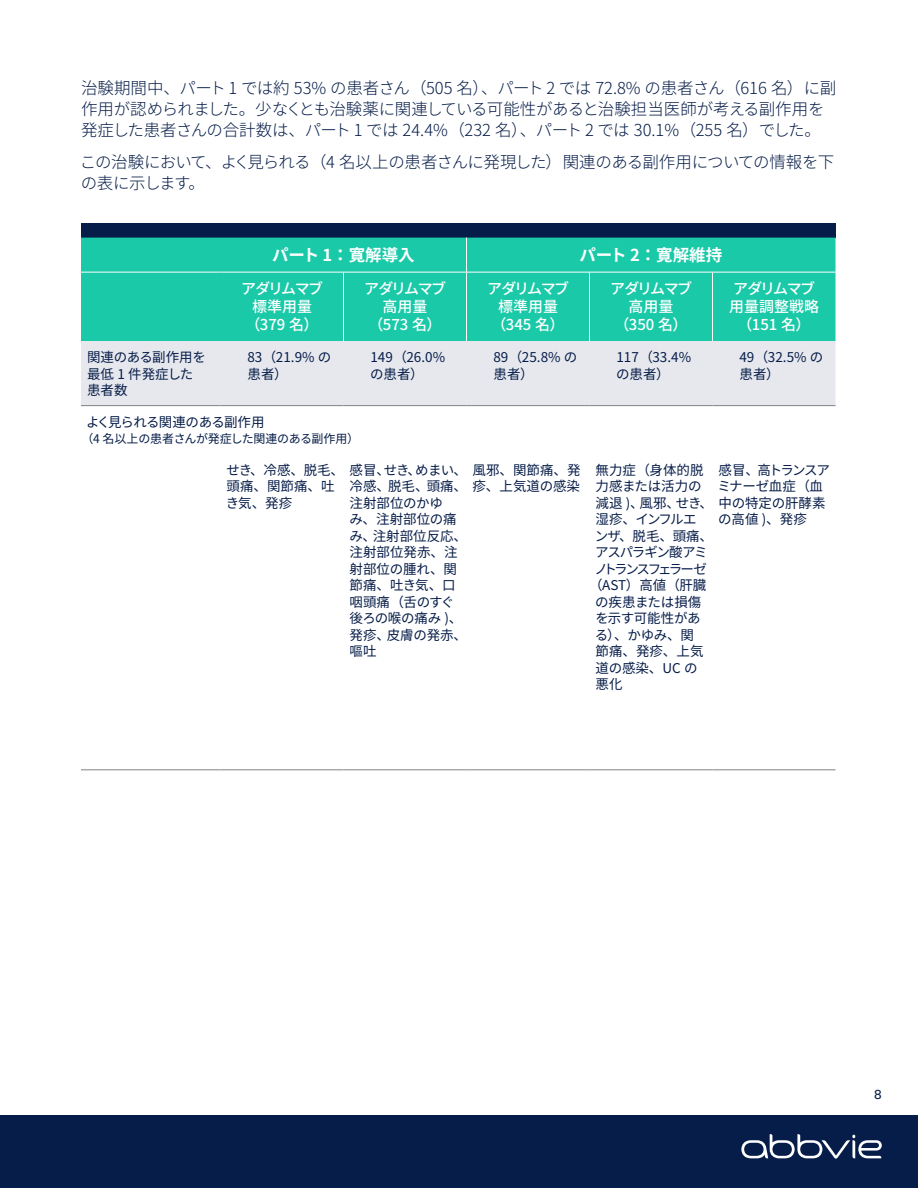
<style>
.page{position:relative;width:918px;height:1188px;background:#fff}
.page>*{position:absolute;margin:0;border:0;box-sizing:border-box;transform-origin:0 0}
.Body_1{font:300 16.5px/21px "Noto Sans CJ Kjp";letter-spacing:-.025em;color:#071d49}
.Table_SubHd_White{font:700 16.5px "Noto Sans CJ Kjp";color:#fff}
.Tab_Body_Medium_10pt{font:500 15px/18px "Noto Sans CJ Kjp";letter-spacing:-.025em;color:#fff;text-align:center}
.Tab_Body_Medium_10pt-2{font:500 15px/18px "Noto Sans CJ Kjp";letter-spacing:-.045em;color:#fff;text-align:center}
.Tab_Body_Medium_10pt-3{font:500 15px/18px "Noto Sans CJ Kjp";color:#fff;text-align:center}
.Table_Body_Reg_9pt{font:13.5px/16.5px "Noto Sans CJ Kjp";color:#071d49}
.Table_Body_Reg_9pt-2{font:13.5px/16.5px "Noto Sans CJ Kjp";letter-spacing:-.085em;color:#071d49}
.Table_Body_Reg_9pt-3{font:13.5px "Noto Sans CJ Kjp";letter-spacing:-.055em;color:#071d49}
.Table_Body_Reg_9pt-4{font:13.5px "Noto Sans CJ Kjp";letter-spacing:-.175em;color:#071d49}
.Table_Body_Reg_9pt-5{font:13.5px "Noto Sans CJ Kjp";letter-spacing:-.02em;color:#071d49}
.Table_Body_Reg_9pt-6{font:13.5px "Noto Sans CJ Kjp";letter-spacing:-.03em;color:#071d49}
.t1{font:13.5px "Neue Haas Unica Pro";color:#071d49}
.table_small_caption{font:12px "Noto Sans CJ Kjp";letter-spacing:-.02em;color:#071d49}
</style>
<div class="page">
<div style="left:0;top:1115px;width:918px;height:73px;background:#071d49"></div>
<div style="left:81px;top:224px;width:755px;height:14px;background:#071d49"></div>
<div style="left:81px;top:238px;width:755px;height:103px;background:#1ac9a8"></div>
<div style="left:81px;top:341px;width:755px;height:64px;background:#e6e8ed"></div>
<hr style="left:81px;top:405px;width:139px;height:1px;background:#808285">
<hr style="left:220px;top:405px;width:124px;height:1px;background:#808285">
<hr style="left:344px;top:405px;width:122px;height:1px;background:#808285">
<hr style="left:466px;top:405px;width:124px;height:1px;background:#808285">
<hr style="left:590px;top:405px;width:122px;height:1px;background:#808285">
<hr style="left:712px;top:405px;width:124px;height:1px;background:#808285">
<hr style="left:81px;top:769px;width:139px;height:1px;background:#808285">
<hr style="left:220px;top:769px;width:124px;height:1px;background:#808285">
<hr style="left:344px;top:769px;width:122px;height:1px;background:#808285">
<hr style="left:466px;top:769px;width:124px;height:1px;background:#808285">
<hr style="left:590px;top:769px;width:122px;height:1px;background:#808285">
<hr style="left:712px;top:769px;width:124px;height:1px;background:#808285">
<hr style="left:466px;top:238px;width:1px;height:34px;background:#fff">
<hr style="left:343px;top:272px;width:1px;height:69px;background:#fff">
<hr style="left:466px;top:272px;width:1px;height:69px;background:#fff">
<hr style="left:589px;top:272px;width:1px;height:69px;background:#fff">
<hr style="left:712px;top:272px;width:1px;height:69px;background:#fff">
<hr style="left:220px;top:272px;width:124px;height:1px;background:#fff">
<hr style="left:344px;top:272px;width:122px;height:1px;background:#fff">
<hr style="left:466px;top:272px;width:124px;height:1px;background:#fff">
<hr style="left:590px;top:272px;width:122px;height:1px;background:#fff">
<hr style="left:712px;top:272px;width:124px;height:1px;background:#fff">
<hr style="left:81px;top:272px;width:139px;height:1px;background:#fff">
<svg style="left:741px;top:1134px;width:141px;height:25px"></svg>
<p class="Body_1" style="left:81px;top:78px;width:757px">治験期間中、パート 1 では約 53% の患者さん（505 名）、パート 2 では 72.8% の患者さん（616 名）に副作用が認められました。少なくとも治験薬に関連している可能性があると治験担当医師が考える副作用を発症した患者さんの合計数は、パート 1 では 24.4%（232 名）、パート 2 では 30.1%（255 名）でした。</p>
<p class="Body_1" style="left:80px;top:151px;width:756px">この治験において、よく見られる（4 名以上の患者さんに発現した）関連のある副作用についての情報を下の表に示します。</p>
<p class="Table_SubHd_White" style="left:272px;top:246px;width:144px">パート 1：寛解導入</p>
<p class="Table_SubHd_White" style="left:580px;top:246px;width:144px">パート 2：寛解維持</p>
<p class="Tab_Body_Medium_10pt" style="left:241px;top:280px;width:84px">アダリムマブ標準用量（379 名）</p>
<p class="Tab_Body_Medium_10pt-2" style="left:364px;top:280px;width:84px">アダリムマブ高用量（573 名）</p>
<p class="Tab_Body_Medium_10pt" style="left:487px;top:280px;width:84px">アダリムマブ標準用量（345 名）</p>
<p class="Tab_Body_Medium_10pt-2" style="left:610px;top:280px;width:84px">アダリムマブ高用量（350 名）</p>
<p class="Tab_Body_Medium_10pt-3" style="left:729px;top:280px;width:91px">アダリムマブ用量調整戦略（151 名）</p>
<p class="Table_Body_Reg_9pt" style="left:87px;top:349px;width:121px">関連のある副作用を最低 1 件発症した患者数</p>
<p class="Table_Body_Reg_9pt" style="left:248px;top:349px;width:85px">83（21.9% の患者）</p>
<p class="Table_Body_Reg_9pt" style="left:370px;top:349px;width:76px">149（26.0%の患者）</p>
<p class="Table_Body_Reg_9pt" style="left:494px;top:349px;width:85px">89（25.8% の患者）</p>
<p class="Table_Body_Reg_9pt" style="left:616px;top:349px;width:76px">117（33.4%の患者）</p>
<p class="Table_Body_Reg_9pt" style="left:740px;top:349px;width:85px">49（32.5% の患者）</p>
<p class="Table_Body_Reg_9pt-3" style="left:86px;top:414px;width:180px">よく見られる関連のある副作用</p>
<p class="table_small_caption" style="left:81px;top:432px;width:279px">（4 名以上の患者さんが発症した関連のある副作用）</p>
<p class="Table_Body_Reg_9pt" style="left:226px;top:462px;width:356px">せき、冷感、脱毛、感冒、せき、めまい、風邪、関節痛、発頭痛、関節痛、吐<br>き気、発疹</p>
<p class="Table_Body_Reg_9pt" style="left:596px;top:462px;width:109px">無力症（身体的脱</p>
<p class="Table_Body_Reg_9pt" style="left:596px;top:478px;width:108px">力感または活力の</p>
<p class="Table_Body_Reg_9pt" style="left:596px;top:495px;width:232px">減退 )、風邪、せき、中の特定の肝酵素</p>
<p class="Table_Body_Reg_9pt" style="left:596px;top:511px;width:103px">湿疹、インフルエ</p>
<p class="Table_Body_Reg_9pt" style="left:595px;top:528px;width:120px">ンザ、脱毛、頭痛、</p>
<p class="Table_Body_Reg_9pt-2" style="left:595px;top:544px;width:114px">アスパラギン酸アミ</p>
<p class="Table_Body_Reg_9pt-4" style="left:594px;top:561px;width:114px">ノトランスフェラーゼ</p>
<p class="Table_Body_Reg_9pt" style="left:589px;top:577px;width:119px">（AST）高値（肝臓</p>
<p class="Table_Body_Reg_9pt-5" style="left:595px;top:594px;width:108px">の疾患または損傷</p>
<p class="Table_Body_Reg_9pt-6" style="left:595px;top:610px;width:107px">を示す可能性があ</p>
<p class="Table_Body_Reg_9pt" style="left:595px;top:627px;width:101px">る）、かゆみ、関</p>
<p class="Table_Body_Reg_9pt" style="left:596px;top:643px;width:109px">節痛、発疹、上気</p>
<p class="Table_Body_Reg_9pt" style="left:596px;top:660px;width:104px">道の感染、UC の</p>
<p class="Table_Body_Reg_9pt" style="left:596px;top:676px;width:28px">悪化</p>
<p class="Table_Body_Reg_9pt-2" style="left:718px;top:462px;width:114px">感冒、高トランスアミナーゼ血症（血</p>
<p class="Table_Body_Reg_9pt" style="left:718px;top:511px;width:90px">の高値 )、発疹</p>
<p class="Table_Body_Reg_9pt" style="left:349px;top:478px;width:232px">冷感、脱毛、頭痛、疹、上気道の感染注射部位のかゆ<br>み、注射部位の痛<br>み、注射部位反応、<br>注射部位発赤、注<br>射部位の腫れ、関<br>節痛、吐き気、口<br>咽頭痛（舌のすぐ<br>後ろの喉の痛み )、<br>発疹、皮膚の発赤、<br>嘔吐</p>
<p class="t1" style="left:874px;top:1086px;width:9px">8</p>
</div>
